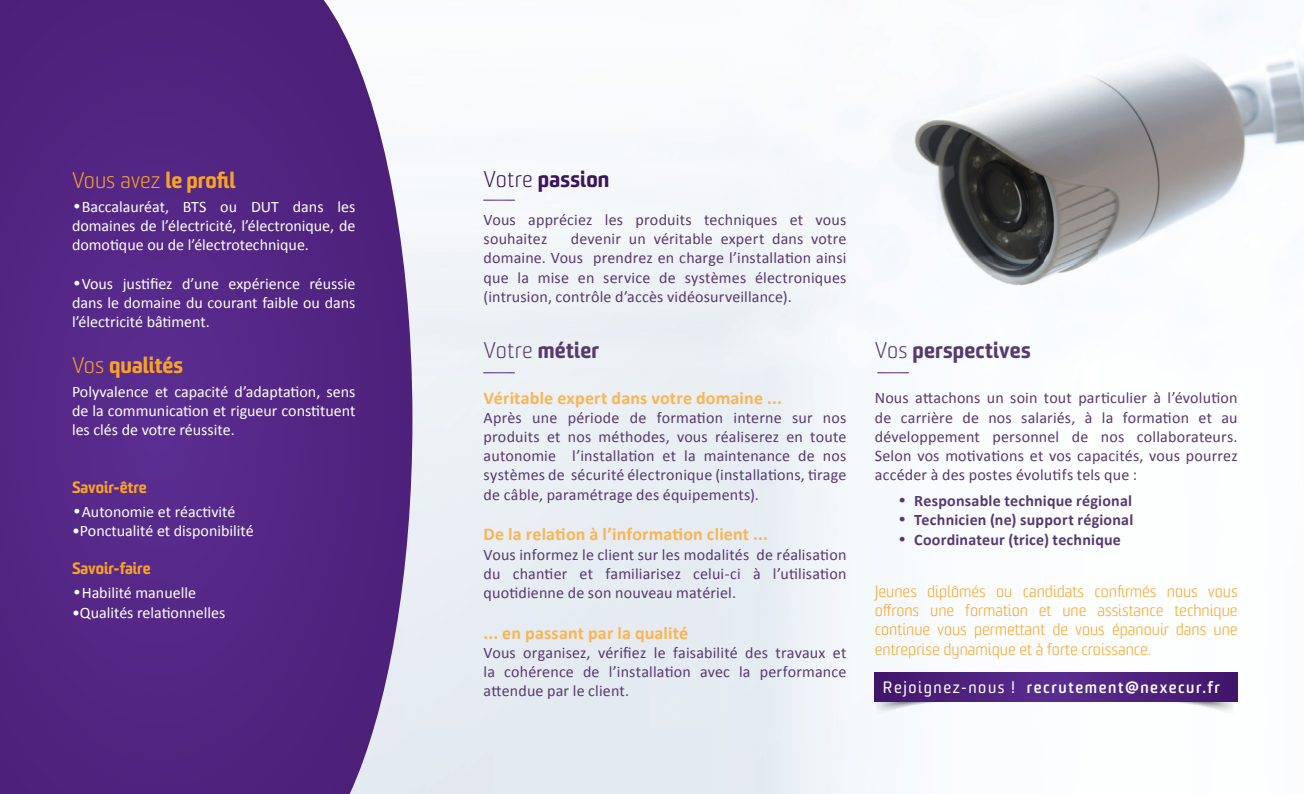
<style>
.page{position:relative;width:1304px;height:794px;background:#fff}
.page>*{position:absolute;margin:0;border:0;box-sizing:border-box;transform-origin:0 0}
.t1{font:900 22px "Sommet";letter-spacing:.01em;color:#573970}
.t2{font:300 22px "Sommet";letter-spacing:-.005em;color:#f9a325}
.t3{font:900 22px "Sommet";letter-spacing:.01em;color:#3d145b}
.t4{font:900 22px "Sommet";color:#f9a325}
.t5{font:700 18px "Calibri";letter-spacing:.01em;color:#fbb453}
.t6{font:16px/19.2px "Calibri";letter-spacing:.01em;color:#573970;text-align:justify}
.t7{font:16px/19.2px "Calibri";color:#fff;text-align:justify}
.t8{font:300 16px/19.2px "Sommet";color:#f9a325;text-align:justify}
.t9{font:700 16px "Calibri";letter-spacing:.015em;color:#573970}
.t10{font:700 16px "Sommet";letter-spacing:.1em;color:#fff}
.t11{font:900 16px "Sommet";color:#f9a325}
.s1{font-weight:900}
.s2{font-family:"Century Gothic"}
.s3{font-weight:300}
.s4{font-weight:400}
</style>
<div class="page">
<img style="left:412px;top:8px;width:892px;height:786px">
<img style="left:873px;top:685px;width:86px;height:31px">
<img style="left:1151px;top:702px;width:87px;height:14px">
<svg style="left:874px;top:672px;width:364px;height:30px;background:#4e217d"></svg>
<svg style="left:0;top:0;width:412px;height:794px;background:#5a2f88"></svg>
<hr style="left:483px;top:200px;width:32px;height:1px;background:#fff">
<hr style="left:877px;top:372px;width:32px;height:1px;background:#fff">
<hr style="left:483px;top:372px;width:32px;height:1px;background:#fff">
<h1 class="t2" style="left:72px;top:167px;width:165px">Vous avez <span class="s1">le profil</span></h1>
<p class="t7" style="left:72px;top:197px;width:285px"><span class="s2">•</span>Baccalauréat, BTS ou DUT dans les domaines de l’électricité, l’électronique, de domotique ou de l’électrotechnique.</p>
<p class="t7" style="left:72px;top:274px;width:285px"><span class="s2">•</span>Vous justifiez d’une expérience réussie dans le domaine du courant faible ou dans l’électricité bâtiment.</p>
<h1 class="t4" style="left:72px;top:351px;width:113px"><span class="s3">Vos</span> qualités</h1>
<p class="t7" style="left:72px;top:382px;width:285px">Polyvalence et capacité d’adaptation, sens de la communication et rigueur constituent les clés de votre réussite.</p>
<p class="t11" style="left:72px;top:477px;width:76px">Savoir-être</p>
<p class="t7" style="left:72px;top:502px;width:165px"><span class="s2">•</span>Autonomie et réactivité</p>
<p class="t7" style="left:72px;top:521px;width:183px">•Ponctualité et disponibilité</p>
<p class="t11" style="left:72px;top:558px;width:80px">Savoir-faire</p>
<p class="t7" style="left:72px;top:583px;width:126px"><span class="s2">•</span>Habilité manuelle</p>
<p class="t7" style="left:72px;top:602px;width:155px">•Qualités relationnelles</p>
<h1 class="t3" style="left:484px;top:165px;width:127px"><span class="s3">Votre</span> passion</h1>
<p class="t6" style="left:484px;top:210px;width:364px">Vous appréciez les produits techniques et vous souhaitez</p>
<p class="t6" style="left:484px;top:229px;width:364px;text-indent:87px">devenir un véritable expert dans votre domaine. Vous prendrez en charge l’installation ainsi que la mise en service de systèmes électroniques (intrusion, contrôle d’accès vidéosurveillance).</p>
<h1 class="t1" style="left:484px;top:337px;width:117px"><span class="s3">Votre</span> métier</h1>
<p class="t5" style="left:484px;top:386px;width:300px">Véritable expert dans votre domaine ...</p>
<p class="t6" style="left:484px;top:408px;width:364px">Après une période de formation interne sur nos produits et nos méthodes, vous réaliserez en toute autonomie l’installation et la maintenance de nos systèmes de sécurité électronique (installations, tirage de câble, paramétrage des équipements).</p>
<p class="t5" style="left:484px;top:523px;width:286px">De la relation à l’information client ...</p>
<p class="t6" style="left:484px;top:545px;width:364px">Vous informez le client sur les modalités de réalisation du chantier et familiarisez celui-ci à l’utilisation quotidienne de son nouveau matériel.</p>
<p class="t5" style="left:484px;top:621px;width:206px">... en passant par la qualité</p>
<p class="t6" style="left:484px;top:643px;width:364px">Vous organisez, vérifiez le faisabilité des travaux et la cohérence de l’installation avec la performance attendue par le client.</p>
<h1 class="t1" style="left:875px;top:336px;width:157px"><span class="s3">Vos</span> perspectives</h1>
<p class="t6" style="left:875px;top:388px;width:364px">Nous attachons un soin tout particulier à l’évolution de carrière de nos salariés, à la formation et au développement personnel de nos collaborateurs.<br>Selon vos motivations et vos capacités, vous pourrez accéder à des postes évolutifs tels que :</p>
<p class="t9" style="left:897px;top:490px;width:236px"><span class="s2">•</span> Responsable technique régional</p>
<p class="t9" style="left:897px;top:510px;width:237px"><span class="s2">•</span> Technicien (ne) support régional</p>
<p class="t9" style="left:897px;top:529px;width:225px"><span class="s2">•</span> Coordinateur (trice) technique</p>
<p class="t8" style="left:875px;top:581px;width:364px">Jeunes diplômés ou candidats confirmés nous vous offrons une formation et une assistance technique continue vous permettant de vous épanouir dans une entreprise dynamique et à forte croissance.</p>
<p class="t10" style="left:883px;top:677px;width:339px"><span class="s4">Rejoignez-nous !</span> recrutement@nexecur.fr</p>
</div>
